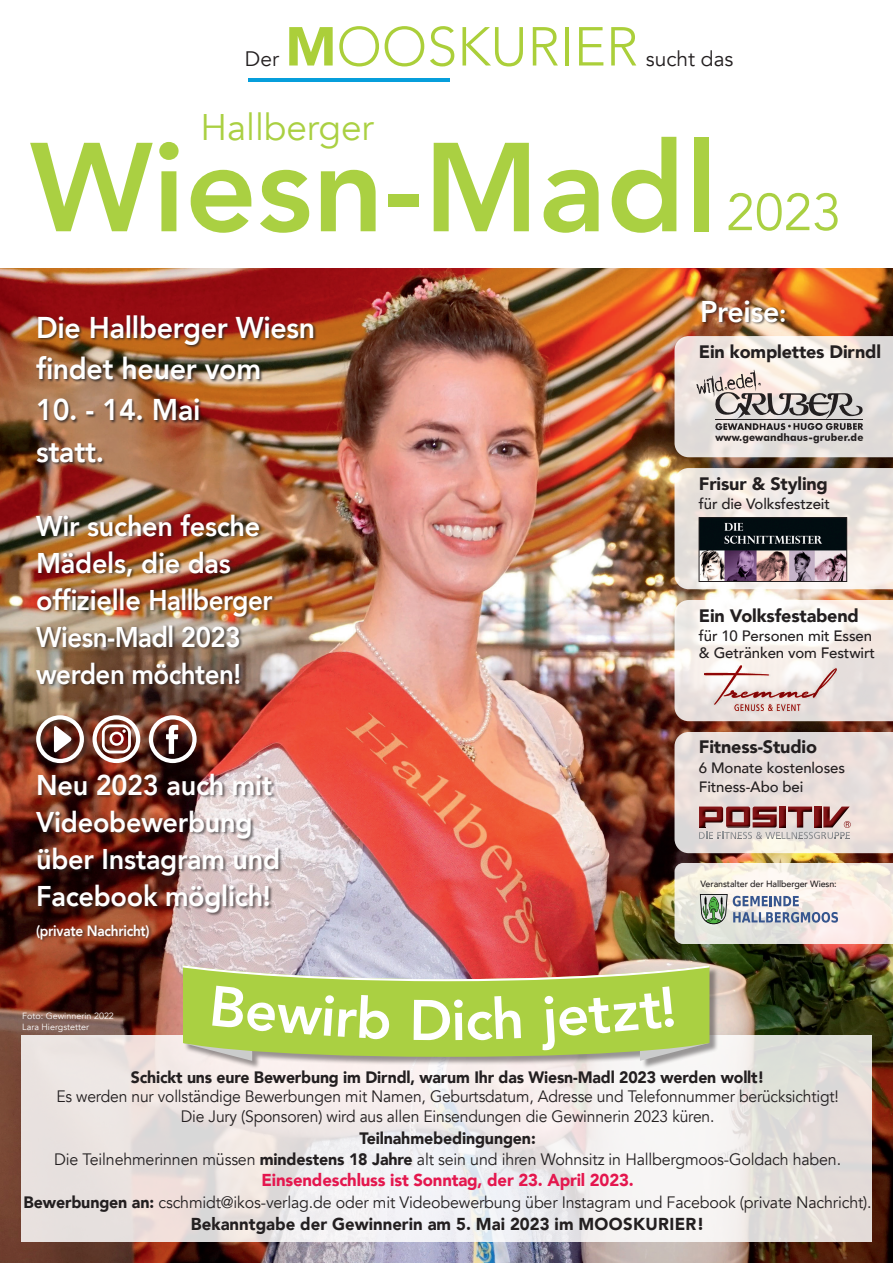
<style>
.page{position:relative;width:893px;height:1263px;background:#fff}
.page>*{position:absolute;margin:0;border:0;box-sizing:border-box;transform-origin:0 0}
.t1{font:800 124.95px "Avenir LT Std";color:#aad042}
.t2{font:51.75px "Avenir";color:#aad042}
.t3{font:36.97px "Avenir";color:#aad042}
.t4{font:800 30px/41.2px "Avenir";letter-spacing:-.01em;color:#fff;scale:.95 1}
.t5{font:800 28.5px/37px "Avenir";letter-spacing:-.01em;color:#fff;scale:.95 1}
.t6{font:20.92px "Avenir";color:#231f20}
.t7{font:900 18px "Avenir";letter-spacing:-.01em;color:#231f20}
.t8{font:900 17.25px "Avenir";color:#231f20}
.t9{font:900 17.25px "Avenir";letter-spacing:-.01em;color:#e4174e}
.t10{font:16.5px/21px "Avenir";letter-spacing:-.01em;color:#231f20;text-align:center}
.t11{font:16.5px/19.5px "Avenir";letter-spacing:-.01em;color:#231f20;text-align:center;scale:.95 1}
.t12{font:900 16.5px "Avenir";letter-spacing:-.01em;color:#231f20;scale:.96 1}
.t13{font:500 15px/17.1px "Avenir";letter-spacing:-.01em;color:#231f20}
.t14{font:800 15px "Avenir";letter-spacing:-.02em;color:#fff;scale:.91 1}
.t15{font:700 10.43px "Futura BT";letter-spacing:.01em;color:#231f20;scale:.96 1}
.t16{font:500 9.07px "Avenir";letter-spacing:-.01em;color:#231f20}
.t17{font:9px/10.8px "Avenir";color:#fff}
.s1{font-size:25.65px}
.s2{font-weight:900}
</style>
<div class="page">
<img style="left:0;top:269px;width:893px;height:994px">
<div style="left:36px;top:314px;width:281px;height:152px;background:#231f20;opacity:.75"></div>
<div style="left:36px;top:513px;width:246px;height:429px;background:#231f20;opacity:.6"></div>
<div style="left:701px;top:300px;width:87px;height:26px;background:#231f20;opacity:.75"></div>
<svg style="left:21px;top:1035px;width:851px;height:207px"></svg>
<div style="left:184px;top:967px;width:535px;height:103px;background:#231f20;opacity:.45"></div>
<svg style="left:674px;top:468px;width:219px;height:121px;background:#e9e2dc"></svg>
<svg style="left:674px;top:600px;width:219px;height:121px"></svg>
<svg style="left:674px;top:336px;width:219px;height:121px;background:#d8d1cd"></svg>
<img style="left:701px;top:520px;width:144px;height:59px">
<div style="left:699px;top:518px;width:148px;height:63px;border:1px solid #231f20"></div>
<img style="left:703px;top:663px;width:138px;height:52px">
<svg style="left:674px;top:732px;width:219px;height:121px;background:#dbcbc7"></svg>
<svg style="left:674px;top:863px;width:219px;height:81px;background:#e3dfda"></svg>
<div style="left:37px;top:716px;width:52px;height:52px;background:#231f20;opacity:.42"></div>
<svg style="left:36px;top:715px;width:48px;height:48px"></svg>
<svg style="left:289px;top:27px;width:44px;height:39px"></svg>
<svg style="left:339px;top:26px;width:40px;height:40px"></svg>
<svg style="left:385px;top:26px;width:39px;height:40px"></svg>
<svg style="left:430px;top:26px;width:24px;height:40px"></svg>
<svg style="left:462px;top:27px;width:61px;height:39px"></svg>
<svg style="left:533px;top:27px;width:25px;height:39px"></svg>
<hr style="left:565px;top:27px;width:3px;height:39px;background:#abcf3a">
<svg style="left:579px;top:27px;width:24px;height:39px"></svg>
<svg style="left:611px;top:27px;width:25px;height:39px"></svg>
<hr style="left:249px;top:79px;width:201px;height:3px;background:#069edb">
<svg style="left:149px;top:715px;width:48px;height:48px"></svg>
<svg style="left:92px;top:715px;width:48px;height:48px"></svg>
<svg style="left:183px;top:965px;width:526px;height:96px;background:#b0c858"></svg>
<p class="t6" style="left:245px;top:46px;width:36px">Der</p>
<p class="t6" style="left:646px;top:46px;width:89px">sucht das</p>
<h3 class="t3" style="left:200px;top:106px;width:175px">Hallberger</h3>
<h1 class="t1" style="left:30px;top:114px;width:689px">Wiesn-Madl</h1>
<h2 class="t2" style="left:726px;top:181px;width:117px">2023</h2>
<h3 class="t4" style="left:36px;top:307px;width:295px">Die Hallberger Wiesn findet heuer vom</h3>
<h3 class="t4" style="left:36px;top:389px;width:174px">10. - 14. Mai statt.</h3>
<h3 class="t5" style="left:36px;top:507px;width:250px">Wir suchen fesche<br>Mädels, die das offizielle Hallberger<br>Wiesn-Madl 2023 werden möchten!</h3>
<h3 class="t5" style="left:36px;top:767px;width:258px">Neu 2023 auch mit<br>Videobewerbung über Instagram und<br>Facebook möglich!</h3>
<p class="t14" style="left:36px;top:918px;width:126px">(private Nachricht)</p>
<p class="t17" style="left:22px;top:1010px;width:93px">Foto: Gewinnerin 2022<br>Lara Hiergstetter</p>
<h3 class="t4" style="left:700px;top:291px;width:92px">Preise<span class="s1">:</span></h3>
<p class="t7" style="left:699px;top:336px;width:184px">Ein komplettes Dirndl</p>
<p class="t15" style="left:715px;top:431px;width:156px">www.gewandhaus-gruber.de</p>
<p class="t7" style="left:699px;top:468px;width:130px">Frisur &amp; Styling</p>
<p class="t13" style="left:699px;top:495px;width:132px">für die Volksfestzeit</p>
<p class="t7" style="left:699px;top:600px;width:161px">Ein Volksfestabend</p>
<p class="t13" style="left:699px;top:627px;width:178px">für 10 Personen mit Essen &amp; Getränken vom Festwirt</p>
<p class="t7" style="left:699px;top:731px;width:119px">Fitness-Studio</p>
<p class="t13" style="left:699px;top:757px;width:148px;line-height:19.6px">6 Monate kostenloses<br>Fitness-Abo bei</p>
<p class="t16" style="left:701px;top:875px;width:138px">Veranstalter der Hallberger Wiesn:</p>
<p class="t12" style="left:131px;top:1063px;width:662px">Schickt uns eure Bewerbung im Dirndl, warum Ihr das Wiesn-Madl 2023 werden wollt!</p>
<p class="t11" style="left:56px;top:1087px;width:825px">Es werden nur vollständige Bewerbungen mit Namen, Geburtsdatum, Adresse und Telefonnummer berücksichtigt!<br>Die Jury (Sponsoren) wird aus allen Einsendungen die Gewinnerin 2023 küren.</p>
<p class="t10" style="left:54px;top:1128px;width:788px"><span class="s2">Teilnahmebedingungen:<br></span>Die Teilnehmerinnen müssen <span class="s2">mindestens 18 Jahre</span> alt sein und ihren Wohnsitz in Hallbergmoos-Goldach haben.</p>
<p class="t9" style="left:261px;top:1165px;width:374px">Einsendeschluss ist Sonntag, der 23. April 2023.</p>
<p class="t10" style="left:24px;top:1192px;width:850px"><span class="s2">Bewerbungen an:</span> cschmidt@ikos-verlag.de oder mit Videobewerbung über Instagram und Facebook (private Nachricht).</p>
<p class="t8" style="left:191px;top:1210px;width:515px">Bekanntgabe der Gewinnerin am 5. Mai 2023 im MOOSKURIER!</p>
</div>
